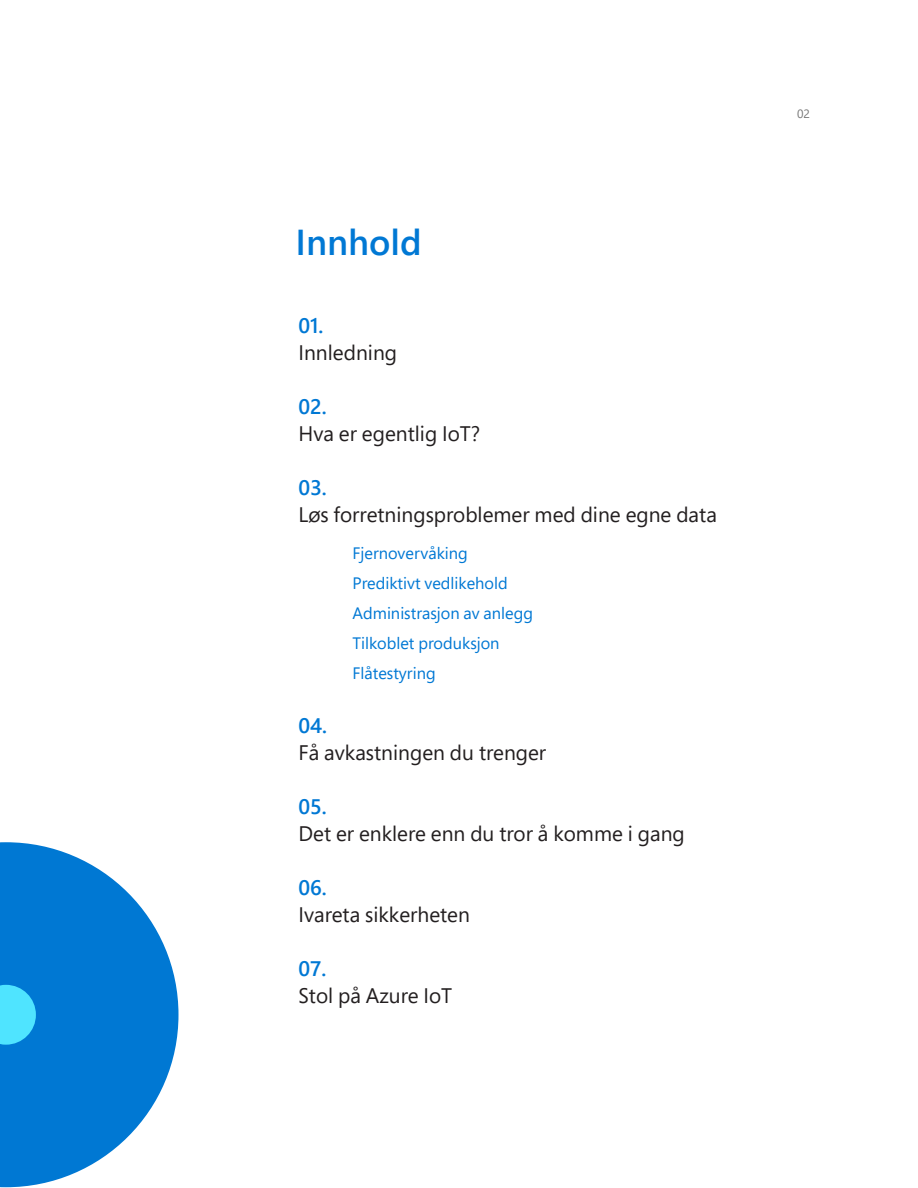
<style>
.page{position:relative;width:918px;height:1188px;background:#fff}
.page>*{position:absolute;margin:0;border:0;box-sizing:border-box;transform-origin:0 0}
.t1{font:600 36px "Segoe Pro";color:#0078d4}
.t2{font:21px "Segoe Pro";color:#231f20}
.t3{font:600 21px "Segoe Pro";color:#0078d4}
.t4{font:16.5px/30px "Segoe Pro";color:#0078d4}
.t5{font:12px "Segoe Pro";color:#757575}
</style>
<div class="page">
<svg style="left:0;top:842px;width:178px;height:345px;fill:#0078d3"></svg>
<svg style="left:0;top:985px;width:36px;height:60px;background:#40cff6"></svg>
<h1 class="t1" style="left:296px;top:218px;width:128px">Innhold</h1>
<p class="t3" style="left:298px;top:311px;width:27px">01.</p>
<p class="t2" style="left:298px;top:338px;width:100px">Innledning</p>
<p class="t3" style="left:298px;top:392px;width:30px">02.</p>
<p class="t2" style="left:298px;top:419px;width:183px">Hva er egentlig IoT?</p>
<p class="t3" style="left:298px;top:473px;width:30px">03.</p>
<p class="t2" style="left:298px;top:500px;width:420px">Løs forretningsproblemer med dine egne data</p>
<p class="t4" style="left:352px;top:538px;width:182px">Fjernovervåking<br>Prediktivt vedlikehold<br>Administrasjon av anlegg<br>Tilkoblet produksjon<br>Flåtestyring</p>
<p class="t3" style="left:298px;top:712px;width:30px">04.</p>
<p class="t2" style="left:298px;top:739px;width:249px">Få avkastningen du trenger</p>
<p class="t3" style="left:298px;top:793px;width:30px">05.</p>
<p class="t2" style="left:298px;top:820px;width:388px">Det er enklere enn du tror å komme i gang</p>
<p class="t3" style="left:298px;top:874px;width:30px">06.</p>
<p class="t2" style="left:298px;top:901px;width:173px">Ivareta sikkerheten</p>
<p class="t3" style="left:298px;top:955px;width:29px">07.</p>
<p class="t2" style="left:298px;top:982px;width:155px">Stol på Azure IoT</p>
<p class="t5" style="left:797px;top:106px;width:14px">02</p>
</div>
